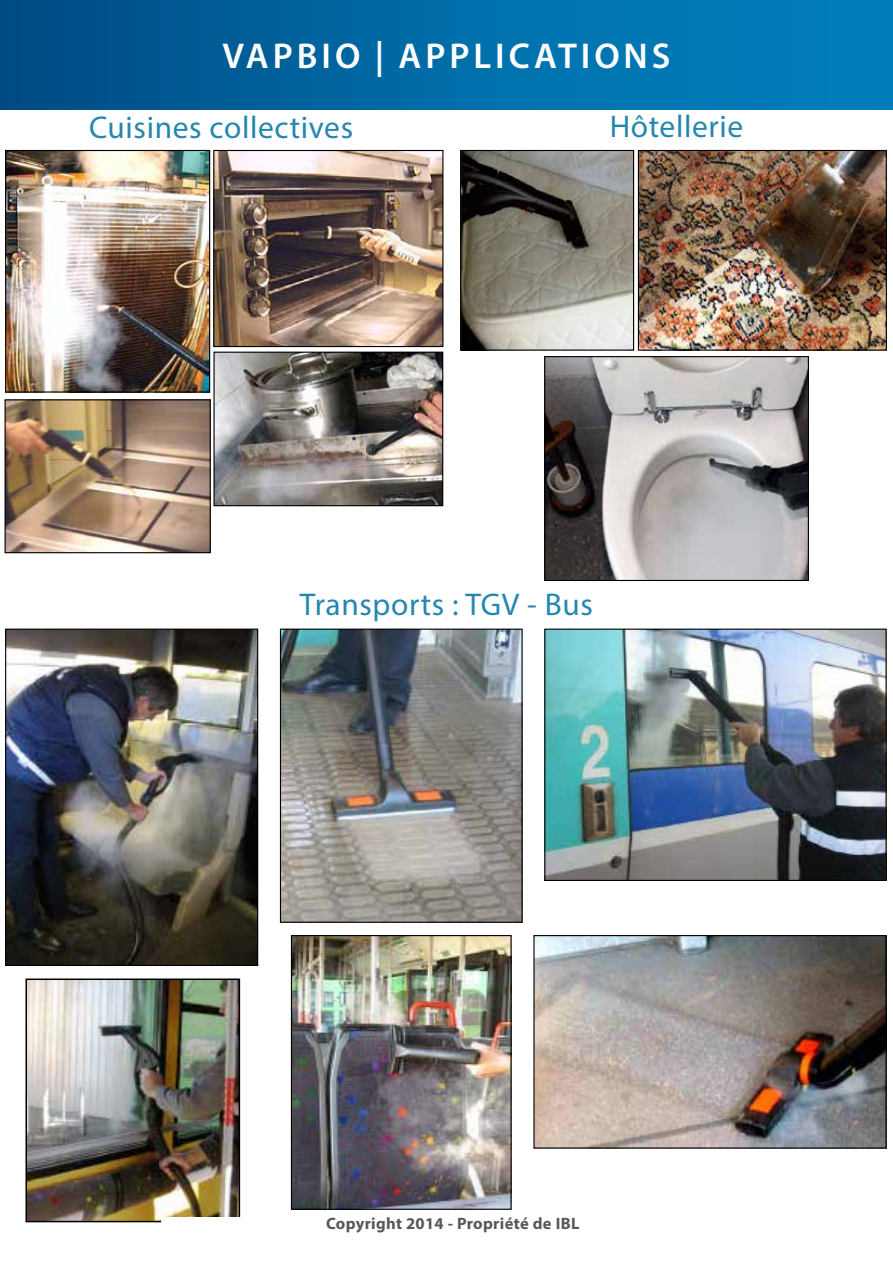
<style>
.page{position:relative;width:893px;height:1263px;background:#fff}
.page>*{position:absolute;margin:0;border:0;box-sizing:border-box;transform-origin:0 0}
.t1{font:600 36px "Myriad Pro";letter-spacing:.11em;color:#fff}
.t2{font:31.5px "Myriad Pro";letter-spacing:.02em;color:#2587b0}
.t3{font:700 16.5px "Myriad Pro";letter-spacing:.02em;color:#585858}
</style>
<div class="page">
<div style="left:0;top:0;width:893px;height:109px;background:linear-gradient(to right,#004e87,#0084c1)"></div>
<img style="left:640px;top:152px;width:245px;height:197px">
<div style="left:638px;top:150px;width:249px;height:201px;border:1px solid #000"></div>
<img style="left:462px;top:152px;width:170px;height:197px">
<div style="left:460px;top:150px;width:174px;height:201px;border:1px solid #000"></div>
<img style="left:7px;top:152px;width:201px;height:239px">
<div style="left:5px;top:150px;width:205px;height:243px;border:1px solid #000"></div>
<img style="left:215px;top:354px;width:226px;height:150px">
<div style="left:213px;top:352px;width:230px;height:154px;border:1px solid #000"></div>
<img style="left:215px;top:152px;width:226px;height:193px">
<div style="left:213px;top:150px;width:230px;height:197px;border:1px solid #000"></div>
<img style="left:7px;top:401px;width:202px;height:150px">
<div style="left:5px;top:399px;width:206px;height:154px;border:1px solid #000"></div>
<img style="left:282px;top:631px;width:239px;height:290px">
<div style="left:280px;top:629px;width:243px;height:294px;border:1px solid #000"></div>
<img style="left:7px;top:631px;width:249px;height:333px">
<div style="left:5px;top:629px;width:253px;height:337px;border:1px solid #000"></div>
<img style="left:546px;top:631px;width:339px;height:248px">
<div style="left:544px;top:629px;width:343px;height:252px;border:1px solid #000"></div>
<img style="left:293px;top:937px;width:217px;height:271px">
<div style="left:291px;top:935px;width:221px;height:275px;border:1px solid #000"></div>
<img style="left:535px;top:937px;width:350px;height:209px">
<div style="left:533px;top:935px;width:354px;height:213px;border:1px solid #000"></div>
<img style="left:29px;top:981px;width:208px;height:238px">
<div style="left:26px;top:978px;width:214px;height:244px;border:2px solid #000"></div>
<img style="left:546px;top:358px;width:261px;height:221px">
<div style="left:544px;top:356px;width:265px;height:225px;border:1px solid #000"></div>
<div style="left:162px;top:1217px;width:582px;height:39px;background:#fff"></div>
<p class="t1" style="left:222px;top:33px;width:450px">VAPBIO | APPLICATIONS</p>
<p class="t2" style="left:89px;top:108px;width:266px">Cuisines collectives</p>
<p class="t2" style="left:610px;top:107px;width:135px">Hôtellerie</p>
<p class="t2" style="left:300px;top:585px;width:295px">Transports : TGV - Bus</p>
<p class="t3" style="left:326px;top:1212px;width:255px">Copyright 2014 - Propriété de IBL</p>
</div>
